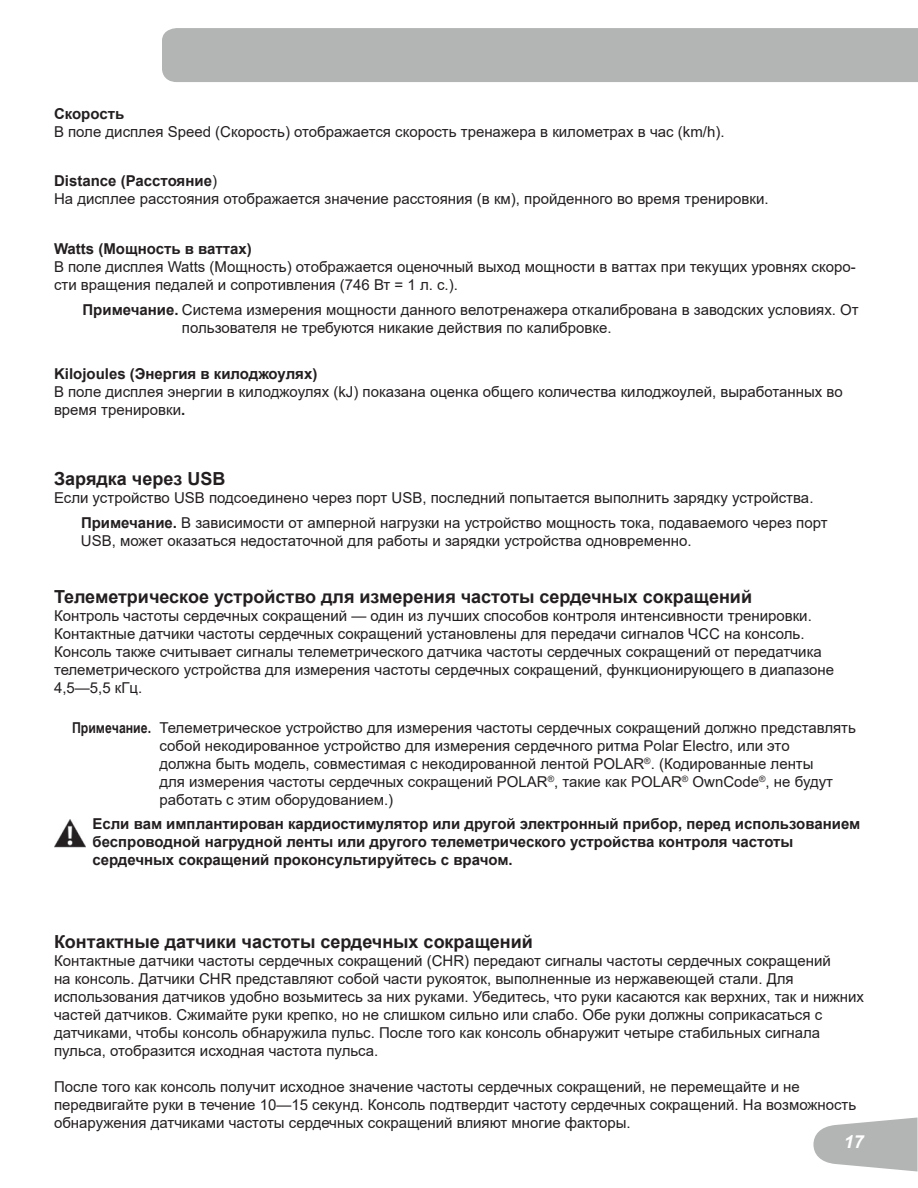
<style>
.page{position:relative;width:918px;height:1188px;background:#fff}
.page>*{position:absolute;margin:0;border:0;box-sizing:border-box;transform-origin:0 0}
.t1{font:700 18px "Arial";color:#231f20}
.t2{font:italic 700 18px "Arial";color:#fff}
.t3{font:15px/18px "Arial";color:#231f20}
.t4{font:700 15px/18px "Arial";color:#231f20}
.s1{font-weight:700}
.s2{font-family:"Arial Narrow";font-weight:700}
</style>
<div class="page">
<div style="left:162px;top:28px;width:756px;height:54px;background:#b3b4b4"></div>
<svg style="left:813px;top:1118px;width:105px;height:54px"></svg>
<img style="left:54px;top:820px;width:32px;height:28px">
<p class="t4" style="left:54px;top:105px;width:72px">Скорость</p>
<p class="t3" style="left:54px;top:123px;width:672px">В поле дисплея Speed (Скорость) отображается скорость тренажера в километрах в час (km/h).</p>
<p class="t3" style="left:54px;top:172px;width:716px"><span class="s1">Distance (Расстояние</span>)<br>На дисплее расстояния отображается значение расстояния (в км), пройденного во время тренировки.</p>
<p class="t4" style="left:54px;top:240px;width:199px">Watts (Мощность в ваттах)</p>
<p class="t3" style="left:54px;top:258px;width:803px">В поле дисплея Watts (Мощность) отображается оценочный выход мощности в ваттах при текущих уровнях скоро&shy;сти вращения педалей и сопротивления (746 Вт = 1 л. с.).</p>
<p class="t3" style="left:182px;top:300px;width:678px;text-indent:-99px"><span class="s1">Примечание.</span> Система измерения мощности данного велотренажера откалибрована в заводских условиях. От пользователя не требуются никакие действия по калибровке.</p>
<p class="t4" style="left:54px;top:365px;width:265px">Kilojoules (Энергия в килоджоулях)</p>
<p class="t3" style="left:54px;top:383px;width:790px">В поле дисплея энергии в килоджоулях (kJ) показана оценка общего количества килоджоулей, выработанных во время тренировки<span class="s1">.</span></p>
<p class="t1" style="left:54px;top:466px;width:173px">Зарядка через USB</p>
<p class="t3" style="left:81px;top:485px;width:748px;line-height:24.8px;text-indent:-27px">Если устройство USB подсоединено через порт USB, последний попытается выполнить зарядку устройства.<br><span class="s1">Примечание.</span> В зависимости от амперной нагрузки на устройство мощность тока, подаваемого через порт</p>
<p class="t3" style="left:81px;top:531px;width:612px">USB, может оказаться недостаточной для работы и зарядки устройства одновременно.</p>
<p class="t1" style="left:54px;top:584px;width:700px">Телеметрическое устройство для измерения частоты сердечных сокращений</p>
<p class="t3" style="left:54px;top:607px;width:782px">Контроль частоты сердечных сокращений — один из лучших способов контроля интенсивности тренировки.<br>Контактные датчики частоты сердечных сокращений установлены для передачи сигналов ЧСС на консоль.<br>Консоль также считывает сигналы телеметрического датчика частоты сердечных сокращений от передатчика телеметрического устройства для измерения частоты сердечных сокращений, функционирующего в диапазоне 4,5—5,5 кГц.</p>
<p class="t3" style="left:159px;top:718px;width:698px;text-indent:-87px"><span class="s2">Примечание.</span> Телеметрическое устройство для измерения частоты сердечных сокращений должно представлять собой некодированное устройство для измерения сердечного ритма Polar Electro, или это<br>должна быть модель, совместимая с некодированной лентой POLAR<sup>®</sup>. (Кодированные ленты<br>для измерения частоты сердечных сокращений POLAR<sup>®</sup>, такие как POLAR<sup>®</sup> OwnCode<sup>®</sup>, не будут работать с этим оборудованием.)</p>
<p class="t4" style="left:92px;top:815px;width:769px">Если вам имплантирован кардиостимулятор или другой электронный прибор, перед использованием беспроводной нагрудной ленты или другого телеметрического устройства контроля частоты сердечных сокращений проконсультируйтесь с врачом.</p>
<p class="t1" style="left:54px;top:929px;width:480px">Контактные датчики частоты сердечных сокращений</p>
<p class="t3" style="left:54px;top:951px;width:812px">Контактные датчики частоты сердечных сокращений (CHR) передают сигналы частоты сердечных сокращений<br>на консоль. Датчики CHR представляют собой части рукояток, выполненные из нержавеющей стали. Для использования датчиков удобно возьмитесь за них руками. Убедитесь, что руки касаются как верхних, так и нижних частей датчиков. Сжимайте руки крепко, но не слишком сильно или слабо. Обе руки должны соприкасаться с датчиками, чтобы консоль обнаружила пульс. После того как консоль обнаружит четыре стабильных сигнала пульса, отобразится исходная частота пульса.</p>
<p class="t3" style="left:54px;top:1077px;width:804px">После того как консоль получит исходное значение частоты сердечных сокращений, не перемещайте и не передвигайте руки в течение 10—15 секунд. Консоль подтвердит частоту сердечных сокращений. На возможность обнаружения датчиками частоты сердечных сокращений влияют многие факторы.</p>
<p class="t2" style="left:844px;top:1130px;width:22px">17</p>
</div>
